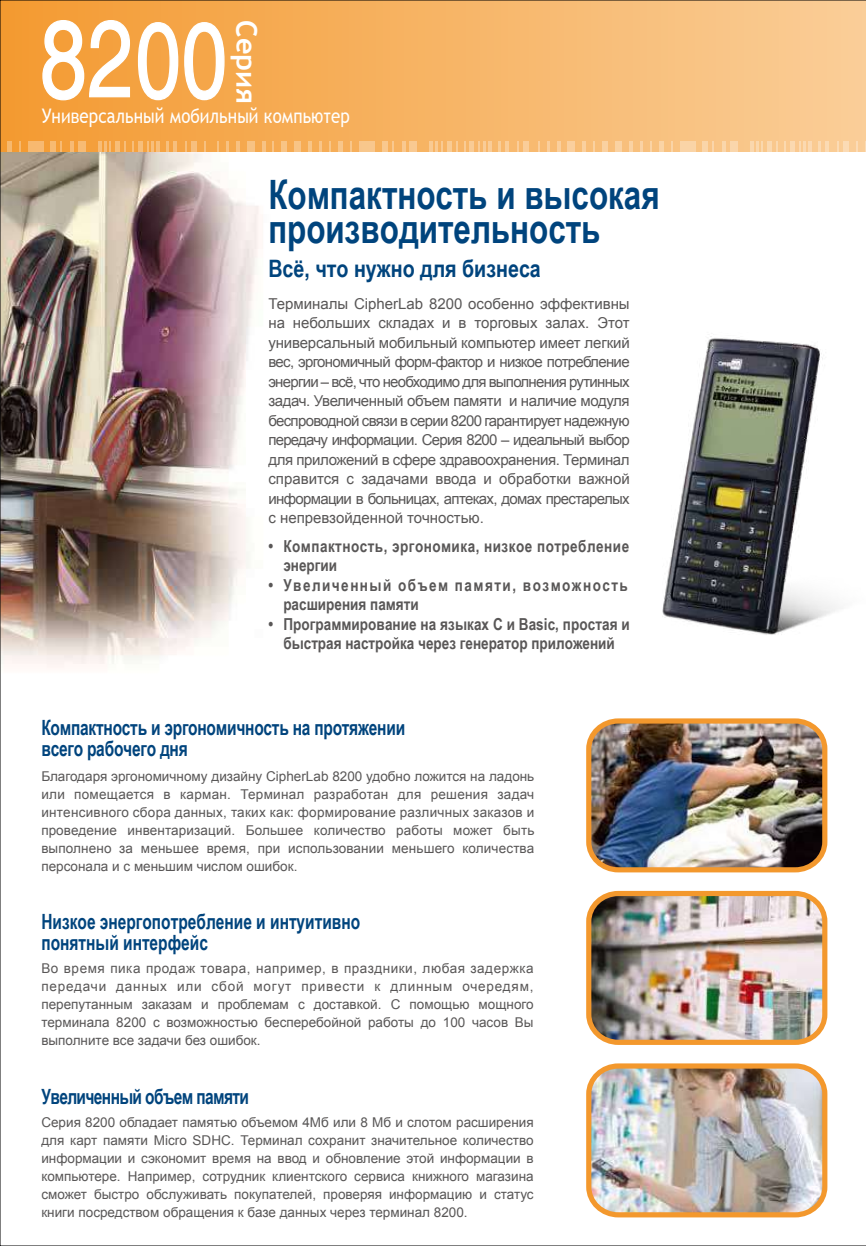
<style>
.page{position:relative;width:866px;height:1246px;background:#fff}
.page>*{position:absolute;margin:0;border:0;box-sizing:border-box;transform-origin:0 0}
.t1{font:106.5px "Helvetica";color:#fff;scale:.76 1}
.t2{font:700 40.5px/34.5px "Arial Narrow";color:#00447d;scale:.94 1}
.t3{font:700 28.5px "Trebuchet MS";color:#fff}
.t4{font:700 24px "Arial Narrow";color:#00447d}
.t5{font:700 21px/21px "Arial Narrow";letter-spacing:-.01em;color:#00447d;scale:.9 1}
.t6{font:700 21px "Arial Narrow";letter-spacing:-.03em;color:#00447d;scale:.9 1}
.t7{font:20.1px "Trebuchet MS";letter-spacing:.005em;color:#fff;scale:.84 1}
.t8{font:700 16.5px/19.5px "Arial Narrow";letter-spacing:.005em;color:#595757;text-align:center}
.t9{font:700 16.5px/19.5px "Arial Narrow";letter-spacing:.09em;color:#595757}
.t10{font:700 16.5px/19.5px "Arial Narrow";letter-spacing:.03em;color:#595757}
.t11{font:15px/19.5px "Arial";letter-spacing:-.01em;color:#595757;text-align:justify}
.t12{font:13.5px/18px "Arial";color:#595757;text-align:justify}
.s1{font-size:109.5px}
.s2{font-size:108.15px}
</style>
<div class="page">
<img style="left:0;top:0;width:866px;height:1246px">
<h1 class="t1" style="left:40px;top:-1px;width:248px"><span class="s1">8</span><span class="s2">2</span>00</h1>
<h3 class="t3" style="left:264px;top:20px;width:85px;rotate:90deg">Серия</h3>
<h3 class="t7" style="left:42px;top:104px;width:368px">Универсальный мобильный компьютер</h3>
<h2 class="t2" style="left:268px;top:175px;width:418px">Компактность и высокая производительность</h2>
<h3 class="t4" style="left:268px;top:251px;width:274px">Всё, что нужно для бизнеса</h3>
<p class="t11" style="left:268px;top:294px;width:363px">Терминалы CipherLab 8200 особенно эффективны на небольших складах и в торговых залах. Этот универсальный мобильный компьютер имеет легкий вес, эргономичный форм-фактор и низкое потребление энергии – всё, что необходимо для выполнения рутинных задач. Увеличенный объем памяти и наличие модуля беспроводной связи в серии 8200 гарантирует надежную передачу информации. Серия 8200 – идеальный выбор для приложений в сфере здравоохранения. Терминал справится с задачами ввода и обработки важной информации в больницах, аптеках, домах престарелых с непревзойденной точностью.</p>
<p class="t10" style="left:283px;top:535px;width:347px;text-indent:-15px">• Компактность, эргономика, низкое потребление энергии</p>
<p class="t9" style="left:283px;top:574px;width:346px;text-indent:-15px">• Увеличенный объем памяти, возможность расширения памяти</p>
<p class="t8" style="left:268px;top:613px;width:363px">• Программирование на языках С и Basic, простая и быстрая настройка через генератор приложений</p>
<h3 class="t5" style="left:41px;top:716px;width:406px">Компактность и эргономичность на протяжении всего рабочего дня</h3>
<p class="t12" style="left:41px;top:767px;width:494px">Благодаря эргономичному дизайну CipherLab 8200 удобно ложится на ладонь или помещается в карман. Терминал разработан для решения задач интенсивного сбора данных, таких как: формирование различных заказов и проведение инвентаризаций. Большее количество работы может быть выполнено за меньшее время, при использовании меньшего количества персонала и с меньшим числом ошибок.</p>
<h3 class="t5" style="left:41px;top:910px;width:356px">Низкое энергопотребление и интуитивно понятный интерфейс</h3>
<p class="t12" style="left:41px;top:959px;width:494px">Во время пика продаж товара, например, в праздники, любая задержка передачи данных или сбой могут привести к длинным очередям, перепутанным заказам и проблемам с доставкой. С помощью мощного терминала 8200 с возможностью бесперебойной работы до 100 часов Вы выполните все задачи без ошибок.</p>
<h3 class="t6" style="left:41px;top:1080px;width:232px">Увеличенный объем памяти</h3>
<p class="t12" style="left:41px;top:1113px;width:494px">Серия 8200 обладает памятью объемом 4Мб или 8 Мб и слотом расширения для карт памяти Micro SDHC. Терминал сохранит значительное количество информации и сэкономит время на ввод и обновление этой информации в компьютере. Например, сотрудник клиентского сервиса книжного магазина сможет быстро обслуживать покупателей, проверяя информацию и статус книги посредством обращения к базе данных через терминал 8200.</p>
</div>
